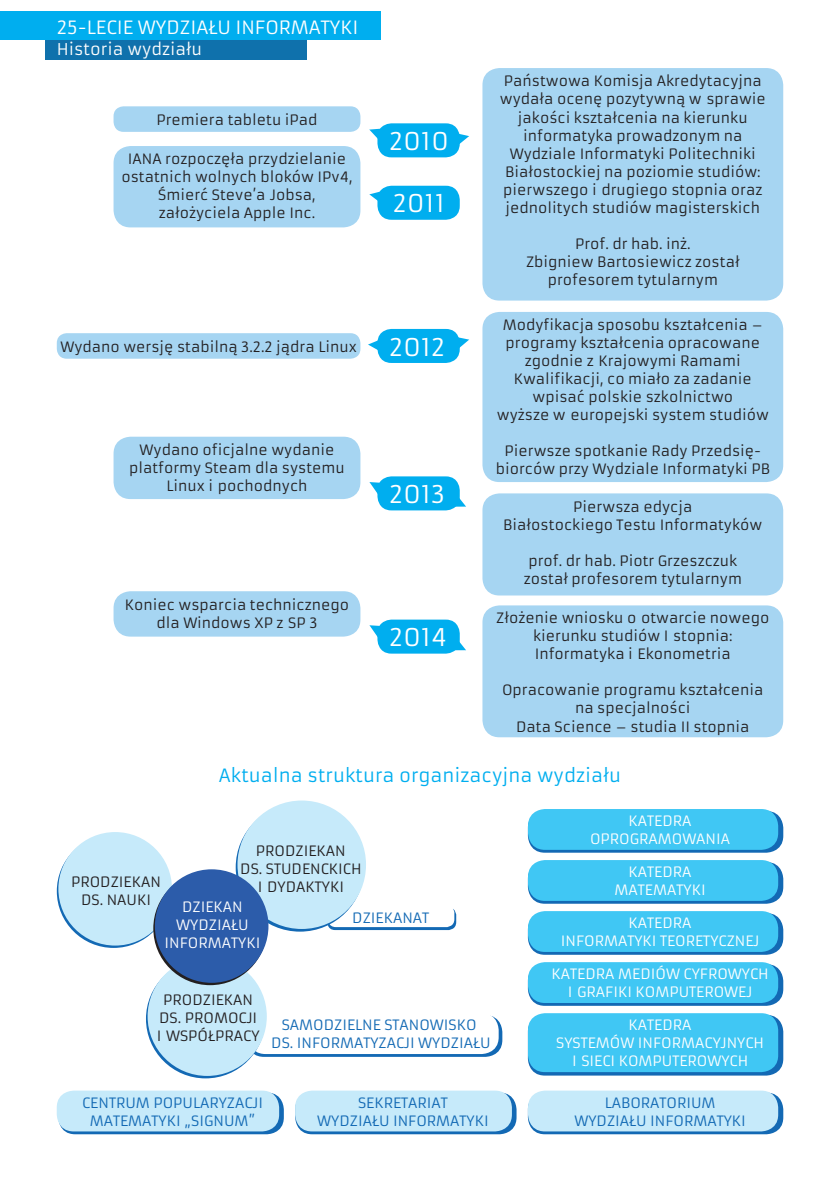
<style>
.page{position:relative;width:840px;height:1191px;background:#fff}
.page>*{position:absolute;margin:0;border:0;box-sizing:border-box;transform-origin:0 0}
.t1{font:24px "Armata";color:#fff}
.t2{font:18px "Armata";color:#00aeef}
.t3{font:18px "Armata";color:#fff}
.t4{font:16px "Armata";color:#fff}
.t5{font:14px/18px "Armata";color:#231f20;text-align:center}
.t6{font:14px "Armata";color:#fff}
.t7{font:14px "Armata";color:#1269b4}
</style>
<div class="page">
<div style="left:377px;top:123px;width:82px;height:34px;background:#00aeef;border-radius:14px"></div>
<div style="left:377px;top:186px;width:82px;height:34px;background:#00aeef;border-radius:14px"></div>
<div style="left:377px;top:329px;width:82px;height:34px;background:#00aeef;border-radius:14px"></div>
<div style="left:377px;top:476px;width:82px;height:34px;background:#00aeef;border-radius:14px"></div>
<div style="left:377px;top:619px;width:82px;height:34px;background:#00aeef;border-radius:14px"></div>
<div style="left:57px;top:333px;width:303px;height:26px;background:#a6d5f2;border-radius:10px"></div>
<div style="left:113px;top:106px;width:247px;height:26px;background:#a6d5f2;border-radius:10px"></div>
<div style="left:482px;top:68px;width:300px;height:232px;background:#a6d5f2;border-radius:17px"></div>
<div style="left:482px;top:312px;width:300px;height:170px;background:#a6d5f2;border-radius:17px"></div>
<div style="left:482px;top:493px;width:300px;height:102px;background:#a6d5f2;border-radius:17px"></div>
<div style="left:482px;top:605px;width:300px;height:132px;background:#a6d5f2;border-radius:17px"></div>
<div style="left:113px;top:146px;width:247px;height:81px;background:#a6d5f2;border-radius:17px"></div>
<div style="left:113px;top:437px;width:247px;height:62px;background:#a6d5f2;border-radius:17px"></div>
<div style="left:113px;top:591px;width:247px;height:45px;background:#a6d5f2;border-radius:17px"></div>
<svg style="left:369px;top:128px;width:12px;height:13px"></svg>
<svg style="left:369px;top:189px;width:13px;height:15px"></svg>
<svg style="left:369px;top:482px;width:11px;height:13px"></svg>
<svg style="left:369px;top:625px;width:11px;height:13px"></svg>
<svg style="left:368px;top:337px;width:11px;height:15px"></svg>
<svg style="left:458px;top:132px;width:11px;height:14px"></svg>
<svg style="left:457px;top:336px;width:12px;height:14px"></svg>
<svg style="left:454px;top:491px;width:12px;height:16px"></svg>
<svg style="left:454px;top:635px;width:12px;height:15px"></svg>
<div style="left:45px;top:31px;width:261px;height:29px;background:#0f71ac"></div>
<div style="left:0;top:11px;width:380px;height:29px;background:#00aeef"></div>
<svg style="left:247px;top:1015px;width:255px;height:41px"></svg>
<svg style="left:58px;top:1092px;width:226px;height:42px"></svg>
<svg style="left:295px;top:1092px;width:221px;height:42px"></svg>
<svg style="left:527px;top:1092px;width:255px;height:42px"></svg>
<svg style="left:527px;top:1015px;width:255px;height:60px"></svg>
<svg style="left:527px;top:964px;width:255px;height:41px"></svg>
<svg style="left:527px;top:913px;width:255px;height:41px"></svg>
<svg style="left:527px;top:862px;width:255px;height:41px"></svg>
<svg style="left:527px;top:811px;width:255px;height:41px"></svg>
<svg style="left:327px;top:907px;width:129px;height:23px"></svg>
<div style="left:248px;top:1013px;width:250px;height:41px;background:#fff;border-radius:17px"></div>
<div style="left:57px;top:1090px;width:222px;height:41px;background:#c6eafa;border-radius:17px"></div>
<div style="left:295px;top:1090px;width:216px;height:41px;background:#c6eafa;border-radius:17px"></div>
<div style="left:527px;top:1090px;width:250px;height:41px;background:#c6eafa;border-radius:17px"></div>
<div style="left:527px;top:1013px;width:250px;height:59px;background:#40c7f4;border-radius:17px"></div>
<div style="left:527px;top:962px;width:250px;height:41px;background:#40c7f4;border-radius:17px"></div>
<div style="left:527px;top:911px;width:250px;height:41px;background:#40c7f4;border-radius:17px"></div>
<div style="left:527px;top:860px;width:250px;height:41px;background:#40c7f4;border-radius:17px"></div>
<div style="left:527px;top:809px;width:250px;height:41px;background:#40c7f4;border-radius:17px"></div>
<div style="left:328px;top:905px;width:126px;height:22px;background:#fff;border-radius:8px"></div>
<svg style="left:57px;top:834px;width:113px;height:114px"></svg>
<div style="left:58px;top:832px;width:114px;height:113px;background:#c6eafa;border-radius:50%"></div>
<div style="left:147px;top:956px;width:120px;height:120px;background:#c6eafa;border-radius:50%"></div>
<div style="left:237px;top:800px;width:129px;height:129px;background:#c6eafa;border-radius:50%"></div>
<svg style="left:153px;top:871px;width:114px;height:114px"></svg>
<div style="left:155px;top:869px;width:113px;height:113px;background:#2c5caa;border-radius:50%"></div>
<p class="t3" style="left:57px;top:17px;width:303px">25-LECIE WYDZIAŁU INFORMATYKI</p>
<p class="t4" style="left:57px;top:40px;width:147px">Historia wydziału</p>
<p class="t5" style="left:156px;top:111px;width:162px">Premiera tabletu iPad</p>
<p class="t5" style="left:128px;top:150px;width:220px">IANA rozpoczęła przydzielanie</p>
<p class="t5" style="left:121px;top:168px;width:232px">ostatnich wolnych bloków IPv4,<br>Śmierć Steve’a Jobsa,</p>
<p class="t5" style="left:159px;top:204px;width:158px">założyciela Apple Inc.</p>
<p class="t1" style="left:389px;top:126px;width:62px">2010</p>
<p class="t1" style="left:392px;top:189px;width:54px">2011</p>
<p class="t5" style="left:60px;top:338px;width:298px">Wydano wersję stabilną 3.2.2 jądra Linux</p>
<p class="t1" style="left:389px;top:332px;width:58px">2012</p>
<p class="t5" style="left:139px;top:441px;width:196px">Wydano oficjalne wydanie</p>
<p class="t5" style="left:129px;top:459px;width:217px">platformy Steam dla systemu<br>Linux i pochodnych</p>
<p class="t1" style="left:389px;top:479px;width:58px">2013</p>
<p class="t5" style="left:125px;top:596px;width:225px">Koniec wsparcia technicznego dla Windows XP z SP 3</p>
<p class="t1" style="left:389px;top:622px;width:60px">2014</p>
<p class="t5" style="left:499px;top:73px;width:267px">Państwowa Komisja Akredytacyjna wydała ocenę pozytywną w sprawie jakości kształcenia na kierunku</p>
<p class="t5" style="left:503px;top:127px;width:260px">informatyka prowadzonym na Wydziale Informatyki Politechniki Białostockiej na poziomie studiów: pierwszego i drugiego stopnia oraz jednolitych studiów magisterskich</p>
<p class="t5" style="left:574px;top:235px;width:117px">Prof. dr hab. inż.</p>
<p class="t5" style="left:525px;top:253px;width:215px">Zbigniew Bartosiewicz został</p>
<p class="t5" style="left:547px;top:271px;width:172px">profesorem tytularnym</p>
<p class="t5" style="left:502px;top:316px;width:261px">Modyfikacja sposobu kształcenia – programy kształcenia opracowane zgodnie z Krajowymi Ramami</p>
<p class="t5" style="left:513px;top:370px;width:239px">Kwalifikacji, co miało za zadanie wpisać polskie szkolnictwo</p>
<p class="t5" style="left:496px;top:406px;width:273px">wyższe w europejski system studiów</p>
<p class="t5" style="left:495px;top:442px;width:275px">Pierwsze spotkanie Rady Przedsię&shy;biorców przy Wydziale Informatyki PB</p>
<p class="t5" style="left:573px;top:498px;width:120px">Pierwsza edycja</p>
<p class="t5" style="left:503px;top:516px;width:260px">Białostockiego Testu Informatyków</p>
<p class="t5" style="left:528px;top:552px;width:210px">prof. dr hab. Piotr Grzeszczuk</p>
<p class="t5" style="left:523px;top:570px;width:220px">został profesorem tytularnym</p>
<p class="t5" style="left:496px;top:609px;width:274px">Złożenie wniosku o otwarcie nowego kierunku studiów I stopnia:</p>
<p class="t5" style="left:534px;top:645px;width:197px">Informatyka i Ekonometria</p>
<p class="t5" style="left:502px;top:681px;width:263px">Opracowanie programu kształcenia na specjalności</p>
<p class="t5" style="left:516px;top:717px;width:235px">Data Science – studia II stopnia</p>
<p class="t2" style="left:219px;top:764px;width:403px">Aktualna struktura organizacyjna wydziału</p>
<p class="t5" style="left:256px;top:842px;width:91px">PRODZIEKAN</p>
<p class="t5" style="left:240px;top:860px;width:123px">DS. STUDENCKICH</p>
<p class="t5" style="left:257px;top:878px;width:88px">I DYDAKTYKI</p>
<p class="t5" style="left:71px;top:872px;width:91px">PRODZIEKAN</p>
<p class="t5" style="left:81px;top:890px;width:71px">DS. NAUKI</p>
<p class="t6" style="left:182px;top:898px;width:62px">DZIEKAN</p>
<p class="t6" style="left:176px;top:916px;width:74px">WYDZIAŁU</p>
<p class="t6" style="left:164px;top:934px;width:97px">INFORMATYKI</p>
<p class="t7" style="left:352px;top:909px;width:78px">DZIEKANAT</p>
<p class="t5" style="left:163px;top:990px;width:91px">PRODZIEKAN</p>
<p class="t5" style="left:159px;top:1008px;width:99px">DS. PROMOCJI</p>
<p class="t5" style="left:157px;top:1026px;width:104px">I WSPÓŁPRACY</p>
<p class="t7" style="left:281px;top:1016px;width:196px">SAMODZIELNE STANOWISKO</p>
<p class="t7" style="left:271px;top:1034px;width:221px">DS. INFORMATYZACJI WYDZIAŁU</p>
<p class="t7" style="left:82px;top:1094px;width:182px">CENTRUM POPULARYZACJI</p>
<p class="t7" style="left:90px;top:1112px;width:167px">MATEMATYKI „SIGNUM”</p>
<p class="t7" style="left:358px;top:1094px;width:91px">SEKRETARIAT</p>
<p class="t7" style="left:317px;top:1112px;width:173px">WYDZIAŁU INFORMATYKI</p>
<p class="t6" style="left:628px;top:812px;width:64px">KATEDRA</p>
<p class="t6" style="left:589px;top:830px;width:141px">OPROGRAMOWANIA</p>
<p class="t6" style="left:628px;top:863px;width:64px">KATEDRA</p>
<p class="t6" style="left:614px;top:881px;width:92px">MATEMATYKI</p>
<p class="t6" style="left:628px;top:914px;width:64px">KATEDRA</p>
<p class="t6" style="left:560px;top:932px;width:200px">INFORMATYKI TEORETYCZNEJ</p>
<p class="t6" style="left:551px;top:965px;width:218px">KATEDRA MEDIÓW CYFROWYCH</p>
<p class="t6" style="left:567px;top:983px;width:186px">I GRAFIKI KOMPUTEROWEJ</p>
<p class="t6" style="left:628px;top:1015px;width:64px">KATEDRA</p>
<p class="t6" style="left:556px;top:1033px;width:209px">SYSTEMÓW INFORMACYJNYCH</p>
<p class="t6" style="left:571px;top:1051px;width:178px">I SIECI KOMPUTEROWYCH</p>
<p class="t7" style="left:604px;top:1094px;width:112px">LABORATORIUM</p>
<p class="t7" style="left:574px;top:1112px;width:173px">WYDZIAŁU INFORMATYKI</p>
</div>
